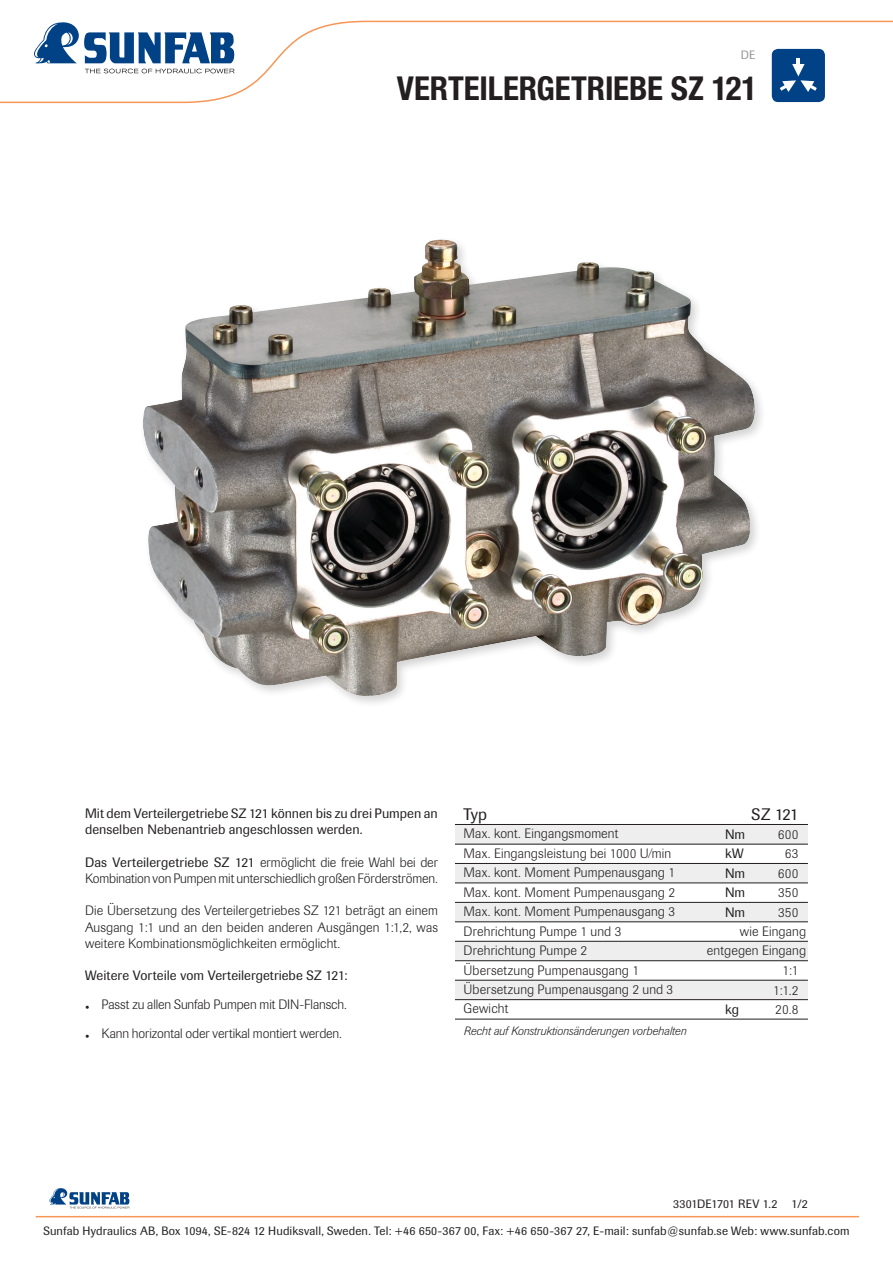
<style>
.page{position:relative;width:893px;height:1263px;background:#fff}
.page>*{position:absolute;margin:0;border:0;box-sizing:border-box;transform-origin:0 0}
.t1{font:700 condensed 33px "Helvetica Neue";letter-spacing:-.005em;color:#231f20}
.t2{font:16.5px "Imago BQ";letter-spacing:-.025em;color:#231f20}
.Linje_under{font:300 13.5px "Imago BQ";letter-spacing:.015em;color:#231f20}
.Ingress{font:300 13.5px/16.2px "Imago BQ";color:#231f20}
.Ingress-2{font:13.5px/16.2px "Imago BQ";color:#231f20}
.Hängande_indrag{font:300 13.5px "Imago BQ";letter-spacing:-.005em;color:#231f20}
.Brödtext{font:13.5px "Imago BQ";letter-spacing:.005em;color:#231f20}
.Linje_över{font:300 13.5px "Imago BQ";letter-spacing:.015em;color:#231f20}
.Linje_under-2{font:13.5px "Imago BQ";letter-spacing:.005em;color:#231f20}
.Linje_över-2{font:13.5px "Imago BQ";color:#231f20}
.t3{font:12px "Imago BQ";letter-spacing:.01em;color:#231f20}
.t4{font:italic 300 12px "Imago BQ";color:#231f20}
.t5{font:12px "Imago BQ";color:#97989c}
.s1{font-weight:400}
</style>
<div class="page">
<svg style="left:49px;top:1188px;width:81px;height:20px"></svg>
<hr style="left:36px;top:1216px;width:823px;height:1px;background:#f79656">
<svg style="left:0;top:20px;width:893px;height:84px"></svg>
<svg style="left:34px;top:22px;width:201px;height:51px"></svg>
<div style="left:772px;top:49px;width:53px;height:53px;background:#014286;border-radius:6px"></div>
<svg style="left:780px;top:58px;width:37px;height:34px"></svg>
<img style="left:143px;top:240px;width:612px;height:456px">
<div style="left:455px;top:981px;width:353px;height:19px;background:#eeeeef"></div>
<div style="left:455px;top:941px;width:353px;height:20px;background:#eeeeef"></div>
<div style="left:455px;top:824px;width:353px;height:20px;background:#eeeeef"></div>
<div style="left:455px;top:863px;width:353px;height:20px;background:#eeeeef"></div>
<div style="left:455px;top:902px;width:353px;height:19px;background:#eeeeef"></div>
<hr style="left:455px;top:824px;width:353px;height:1px;background:#231f20">
<hr style="left:455px;top:844px;width:353px;height:1px;background:#231f20">
<hr style="left:455px;top:863px;width:353px;height:1px;background:#231f20">
<hr style="left:455px;top:882px;width:353px;height:1px;background:#231f20">
<hr style="left:455px;top:902px;width:353px;height:1px;background:#231f20">
<hr style="left:455px;top:921px;width:353px;height:1px;background:#231f20">
<hr style="left:455px;top:941px;width:353px;height:1px;background:#231f20">
<hr style="left:455px;top:960px;width:353px;height:1px;background:#231f20">
<hr style="left:455px;top:980px;width:353px;height:1px;background:#231f20">
<hr style="left:455px;top:999px;width:353px;height:1px;background:#231f20">
<hr style="left:455px;top:1019px;width:353px;height:1px;background:#231f20">
<p class="t5" style="left:741px;top:48px;width:16px">DE</p>
<p class="t1" style="left:397px;top:68px;width:362px">VERTEILERGETRIEBE SZ 121</p>
<p class="Ingress-2" style="left:85px;top:805px;width:354px">Mit dem Verteilergetriebe SZ 121 können bis zu drei Pumpen an denselben Nebenantrieb angeschlossen werden.</p>
<p class="Ingress" style="left:85px;top:854px;width:354px"><span class="s1">Das Verteilergetriebe SZ 121</span> ermöglicht die freie Wahl bei der<br>Kombination von Pumpen mit unterschiedlich großen Förderströmen.</p>
<p class="Ingress" style="left:85px;top:903px;width:354px;text-align:justify">Die Übersetzung des Verteilergetriebes SZ 121 beträgt an einem Ausgang 1:1 und an den beiden anderen Ausgängen 1:1,2, was weitere Kombinationsmöglichkeiten ermöglicht.</p>
<p class="Brödtext" style="left:85px;top:967px;width:264px">Weitere Vorteile vom Verteilergetriebe SZ 121:</p>
<p class="Hängande_indrag" style="left:85px;top:997px;width:263px">• Passt zu allen Sunfab Pumpen mit DIN-Flansch.</p>
<p class="Hängande_indrag" style="left:85px;top:1026px;width:259px">• Kann horizontal oder vertikal montiert werden.</p>
<p class="t2" style="left:463px;top:804px;width:25px">Typ</p>
<p class="Linje_över" style="left:463px;top:826px;width:157px">Max. kont. Eingangsmoment</p>
<p class="Linje_under" style="left:463px;top:845px;width:209px">Max. Eingangsleistung bei 1000 U⁄min</p>
<p class="Linje_under" style="left:463px;top:865px;width:213px">Max. kont. Moment Pumpenausgang 1</p>
<p class="Linje_under" style="left:463px;top:884px;width:213px">Max. kont. Moment Pumpenausgang 2</p>
<p class="Linje_under" style="left:463px;top:904px;width:213px">Max. kont. Moment Pumpenausgang 3</p>
<p class="Linje_under" style="left:463px;top:923px;width:159px">Drehrichtung Pumpe 1 und 3</p>
<p class="Linje_under" style="left:740px;top:923px;width:68px">wie Eingang</p>
<p class="Linje_under" style="left:463px;top:943px;width:125px">Drehrichtung Pumpe 2</p>
<p class="Linje_under" style="left:707px;top:943px;width:101px">entgegen Eingang</p>
<p class="Linje_under" style="left:463px;top:962px;width:177px">Übersetzung Pumpenausgang 1</p>
<p class="Linje_under" style="left:463px;top:982px;width:211px">Übersetzung Pumpenausgang 2 und 3</p>
<p class="Linje_under" style="left:463px;top:1001px;width:46px">Gewicht</p>
<p class="t4" style="left:463px;top:1024px;width:224px">Recht auf Konstruktionsänderungen vorbehalten</p>
<p class="t2" style="left:752px;top:805px;width:48px">SZ 121</p>
<p class="Linje_över-2" style="left:725px;top:826px;width:22px">Nm</p>
<p class="Linje_över" style="left:778px;top:827px;width:22px">600</p>
<p class="Linje_under-2" style="left:725px;top:846px;width:20px">kW</p>
<p class="Linje_under" style="left:785px;top:846px;width:15px">63</p>
<p class="Linje_under-2" style="left:725px;top:865px;width:22px">Nm</p>
<p class="Linje_under" style="left:778px;top:866px;width:22px">600</p>
<p class="Linje_under-2" style="left:725px;top:885px;width:22px">Nm</p>
<p class="Linje_under" style="left:778px;top:885px;width:22px">350</p>
<p class="Linje_under-2" style="left:725px;top:904px;width:22px">Nm</p>
<p class="Linje_under" style="left:778px;top:904px;width:22px">350</p>
<p class="Linje_under" style="left:782px;top:963px;width:18px">1:1</p>
<p class="Linje_under" style="left:773px;top:982px;width:27px">1:1.2</p>
<p class="Linje_under-2" style="left:725px;top:1001px;width:16px">kg</p>
<p class="Linje_under" style="left:775px;top:1002px;width:25px">20.8</p>
<p class="t3" style="left:673px;top:1197px;width:106px">3301DE1701 REV 1.2</p>
<p class="t3" style="left:791px;top:1197px;width:18px">1/2</p>
<p class="t3" style="left:43px;top:1223px;width:808px">Sunfab Hydraulics AB, Box 1094, SE-824 12 Hudiksvall, Sweden. Tel: +46 650-367 00, Fax: +46 650-367 27, E-mail: sunfab@sunfab.se Web: www.sunfab.com</p>
</div>
